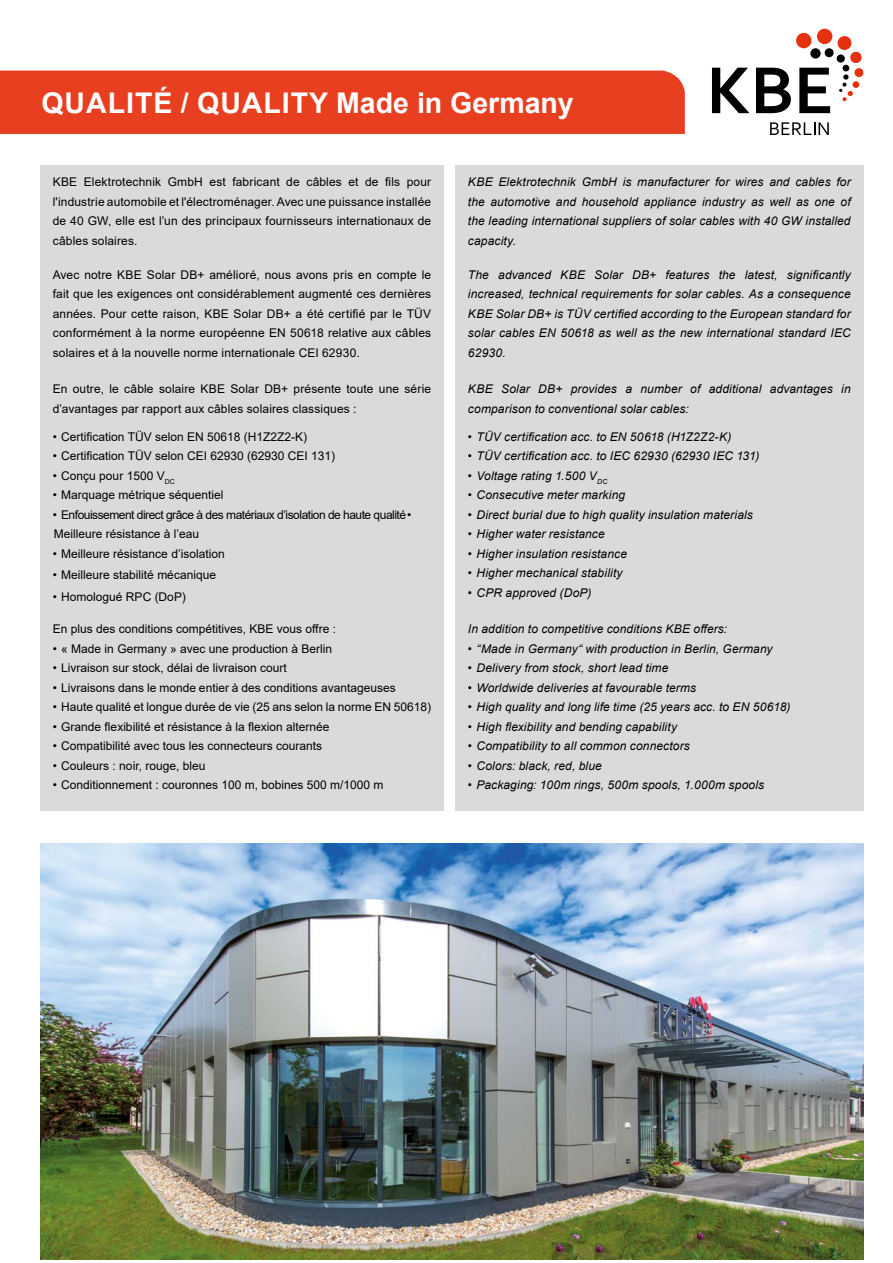
<style>
.page{position:relative;width:893px;height:1263px;background:#fff}
.page>*{position:absolute;margin:0;border:0;box-sizing:border-box;transform-origin:0 0}
.t1{font:700 28.5px "Arial";letter-spacing:.035em;color:#fff}
.t2{font:12px/19.5px "Arial";color:#000;text-align:justify}
.t3{font:italic 12px/19.5px "Arial";letter-spacing:.015em;color:#000;text-align:justify}
.t4{font:12px/19.5px "Arial";letter-spacing:-.04em;color:#000}
</style>
<div class="page">
<img style="left:40px;top:843px;width:823px;height:417px">
<svg style="left:770px;top:122px;width:59px;height:13px"></svg>
<div style="left:796px;top:33px;width:15px;height:15px;background:#e6310e;border-radius:50%"></div>
<div style="left:817px;top:29px;width:15px;height:15px;background:#e6310e;border-radius:50%"></div>
<div style="left:837px;top:36px;width:14px;height:14px;background:#e6310e;border-radius:50%"></div>
<div style="left:850px;top:52px;width:12px;height:11px;background:#e6310e;border-radius:50%"></div>
<div style="left:854px;top:68px;width:9px;height:9px;background:#e6310e;border-radius:50%"></div>
<div style="left:853px;top:81px;width:6px;height:7px;background:#e6310e;border-radius:50%"></div>
<div style="left:825px;top:48px;width:9px;height:9px;background:#000;border-radius:50%"></div>
<div style="left:837px;top:54px;width:8px;height:9px;background:#000;border-radius:50%"></div>
<svg style="left:839px;top:65px;width:14px;height:36px"></svg>
<div style="left:810px;top:48px;width:11px;height:11px;background:#000;border-radius:50%"></div>
<svg style="left:712px;top:68px;width:37px;height:45px"></svg>
<svg style="left:756px;top:68px;width:35px;height:45px"></svg>
<svg style="left:799px;top:68px;width:31px;height:45px"></svg>
<div style="left:40px;top:165px;width:404px;height:646px;background:#dadada"></div>
<div style="left:0;top:71px;width:685px;height:63px;background:#e83f20"></div>
<div style="left:455px;top:165px;width:408px;height:646px;background:#dadada"></div>
<h1 class="t1" style="left:41px;top:82px;width:534px">QUALITÉ / QUALITY Made in Germany</h1>
<p class="t2" style="left:53px;top:172px;width:380px">KBE Elektrotechnik GmbH est fabricant de câbles et de fils pour l'industrie automobile et l'électroménager. Avec une puissance installée de 40 GW, elle est l’un des principaux fournisseurs internationaux de câbles solaires.</p>
<p class="t2" style="left:53px;top:265px;width:380px">Avec notre KBE Solar DB+ amélioré, nous avons pris en compte le fait que les exigences ont considérablement augmenté ces dernières années. Pour cette raison, KBE Solar DB+ a été certifié par le TÜV conformément à la norme européenne EN 50618 relative aux câbles solaires et à la nouvelle norme internationale CEI 62930.</p>
<p class="t2" style="left:53px;top:379px;width:380px">En outre, le câble solaire KBE Solar DB+ présente toute une série d’avantages par rapport aux câbles solaires classiques :</p>
<p class="t2" style="left:53px;top:427px;width:256px">• Certification TÜV selon EN 50618 (H1Z2Z2-K)</p>
<p class="t2" style="left:53px;top:446px;width:284px">• Certification TÜV selon CEI 62930 (62930 CEI 131)</p>
<p class="t2" style="left:53px;top:466px;width:124px">• Conçu pour 1500 V<sub>DC</sub></p>
<p class="t2" style="left:53px;top:485px;width:172px">• Marquage métrique séquentiel</p>
<p class="t4" style="left:53px;top:505px;width:360px">• Enfouissement direct grâce à des matériaux d’isolation de haute qualité•<br>Meilleure résistance à l’eau</p>
<p class="t2" style="left:53px;top:544px;width:173px">• Meilleure résistance d’isolation</p>
<p class="t2" style="left:53px;top:565px;width:165px">• Meilleure stabilité mécanique</p>
<p class="t2" style="left:53px;top:587px;width:135px">• Homologué RPC (DoP)</p>
<p class="t2" style="left:53px;top:619px;width:285px">En plus des conditions compétitives, KBE vous offre :</p>
<p class="t2" style="left:53px;top:639px;width:281px">• « Made in Germany » avec une production à Berlin</p>
<p class="t2" style="left:53px;top:658px;width:235px">• Livraison sur stock, délai de livraison court</p>
<p class="t2" style="left:53px;top:678px;width:344px">• Livraisons dans le monde entier à des conditions avantageuses</p>
<p class="t2" style="left:53px;top:697px;width:380px">• Haute qualité et longue durée de vie (25 ans selon la norme EN 50618)</p>
<p class="t2" style="left:53px;top:717px;width:278px">• Grande flexibilité et résistance à la flexion alternée</p>
<p class="t2" style="left:53px;top:736px;width:271px">• Compatibilité avec tous les connecteurs courants</p>
<p class="t2" style="left:53px;top:756px;width:154px">• Couleurs : noir, rouge, bleu</p>
<p class="t2" style="left:53px;top:775px;width:332px">• Conditionnement : couronnes 100 m, bobines 500 m/1000 m</p>
<p class="t3" style="left:468px;top:172px;width:384px">KBE Elektrotechnik GmbH is manufacturer for wires and cables for the automotive and household appliance industry as well as one of the leading international suppliers of solar cables with 40 GW installed capacity.</p>
<p class="t3" style="left:468px;top:265px;width:384px">The advanced KBE Solar DB+ features the latest, significantly increased, technical requirements for solar cables. As a consequence KBE Solar DB+ is TÜV certified according to the European standard for solar cables EN 50618 as well as the new international standard IEC 62930.</p>
<p class="t3" style="left:468px;top:379px;width:384px">KBE Solar DB+ provides a number of additional advantages in comparison to conventional solar cables:</p>
<p class="t3" style="left:468px;top:427px;width:265px">• TÜV certification acc. to EN 50618 (H1Z2Z2-K)</p>
<p class="t3" style="left:468px;top:446px;width:293px">• TÜV certification acc. to IEC 62930 (62930 IEC 131)</p>
<p class="t3" style="left:468px;top:466px;width:141px">• Voltage rating 1.500 V<sub>DC</sub></p>
<p class="t3" style="left:468px;top:485px;width:159px">• Consecutive meter marking</p>
<p class="t3" style="left:468px;top:505px;width:286px">• Direct burial due to high quality insulation materials</p>
<p class="t3" style="left:468px;top:524px;width:138px">• Higher water resistance</p>
<p class="t3" style="left:468px;top:544px;width:161px">• Higher insulation resistance</p>
<p class="t3" style="left:468px;top:563px;width:156px">• Higher mechanical stability</p>
<p class="t3" style="left:468px;top:583px;width:125px">• CPR approved (DoP)</p>
<p class="t3" style="left:468px;top:619px;width:261px">In addition to competitive conditions KBE offers:</p>
<p class="t3" style="left:468px;top:639px;width:306px">• “Made in Germany“ with production in Berlin, Germany</p>
<p class="t3" style="left:468px;top:658px;width:202px">• Delivery from stock, short lead time</p>
<p class="t3" style="left:468px;top:678px;width:230px">• Worldwide deliveries at favourable terms</p>
<p class="t3" style="left:468px;top:697px;width:324px">• High quality and long life time (25 years acc. to EN 50618)</p>
<p class="t3" style="left:468px;top:717px;width:211px">• High flexibility and bending capability</p>
<p class="t3" style="left:468px;top:736px;width:223px">• Compatibility to all common connectors</p>
<p class="t3" style="left:468px;top:756px;width:135px">• Colors: black, red, blue</p>
<p class="t3" style="left:468px;top:775px;width:298px">• Packaging: 100m rings, 500m spools, 1.000m spools</p>
</div>
